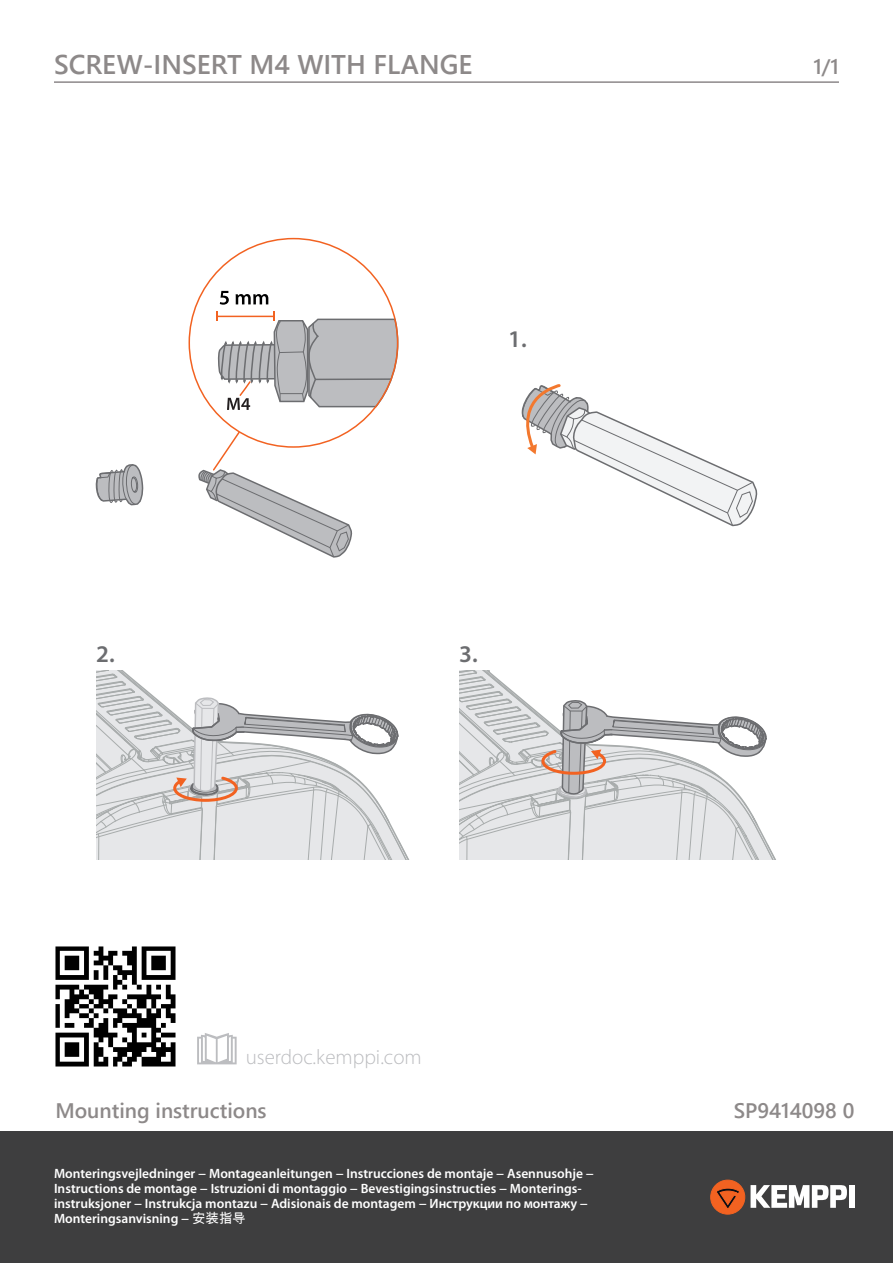
<style>
.page{position:relative;width:893px;height:1263px;background:#fff}
.page>*{position:absolute;margin:0;border:0;box-sizing:border-box;transform-origin:0 0}
.t1{font:600 27px "Segoe UI";color:#8d8989}
.t2{font:600 24px "Myriad Pro";color:#6c6d70}
.t3{font:600 21px "Segoe UI";color:#8d8989}
.kemppi-web-page{font:300 21px "Myriad Pro";color:#bcbdc0}
.t4{font:600 13.5px/15px "Myriad Pro";color:#fff}
.s1{font-family:"Arial Unicode MS";font-weight:400}
</style>
<div class="page">
<div style="left:0;top:1131px;width:893px;height:132px;background:#3e3e3f"></div>
<hr style="left:54px;top:81px;width:785px;height:2px;background:#8d888a">
<div style="left:849px;top:1185px;width:5px;height:23px;background:#fff"></div>
<svg style="left:751px;top:1185px;width:96px;height:23px"></svg>
<svg style="left:710px;top:1180px;width:35px;height:34px"></svg>
<svg style="left:197px;top:1033px;width:40px;height:31px"></svg>
<div style="left:51px;top:942px;width:128px;height:128px;border:8px solid #fff;border-radius:5px"></div>
<img style="left:55px;top:946px;width:120px;height:120px">
<svg style="left:95px;top:464px;width:49px;height:42px"></svg>
<svg style="left:220px;top:291px;width:9px;height:14px"></svg>
<svg style="left:236px;top:294px;width:32px;height:10px"></svg>
<svg style="left:216px;top:311px;width:183px;height:99px"></svg>
<svg style="left:521px;top:384px;width:236px;height:143px"></svg>
<svg style="left:459px;top:671px;width:317px;height:188px"></svg>
<svg style="left:96px;top:671px;width:313px;height:188px"></svg>
<svg style="left:198px;top:430px;width:154px;height:128px"></svg>
<p class="t1" style="left:54px;top:39px;width:420px">SCREW-INSERT M4 WITH FLANGE</p>
<p class="t3" style="left:813px;top:47px;width:27px">1/1</p>
<p class="t2" style="left:508px;top:323px;width:20px">1.</p>
<p class="t2" style="left:96px;top:639px;width:20px">2.</p>
<p class="t2" style="left:459px;top:639px;width:20px">3.</p>
<p class="kemppi-web-page" style="left:246px;top:1045px;width:177px">userdoc.kemppi.com</p>
<p class="t3" style="left:55px;top:1091px;width:213px">Mounting instructions</p>
<p class="t3" style="left:734px;top:1091px;width:122px">SP9414098 0</p>
<p class="t4" style="left:54px;top:1166px;width:541px">Monteringsvejledninger − Montageanleitungen − Instrucciones de montaje − Asennusohje − Instructions de montage − Istruzioni di montaggio − Bevestigingsinstructies − Monterings&shy;instruksjoner − Instrukcja montazu − Adisionais de montagem − Инструкции по монтажу − Monteringsanvisning − <span class="s1">安装指导</span></p>
</div>
